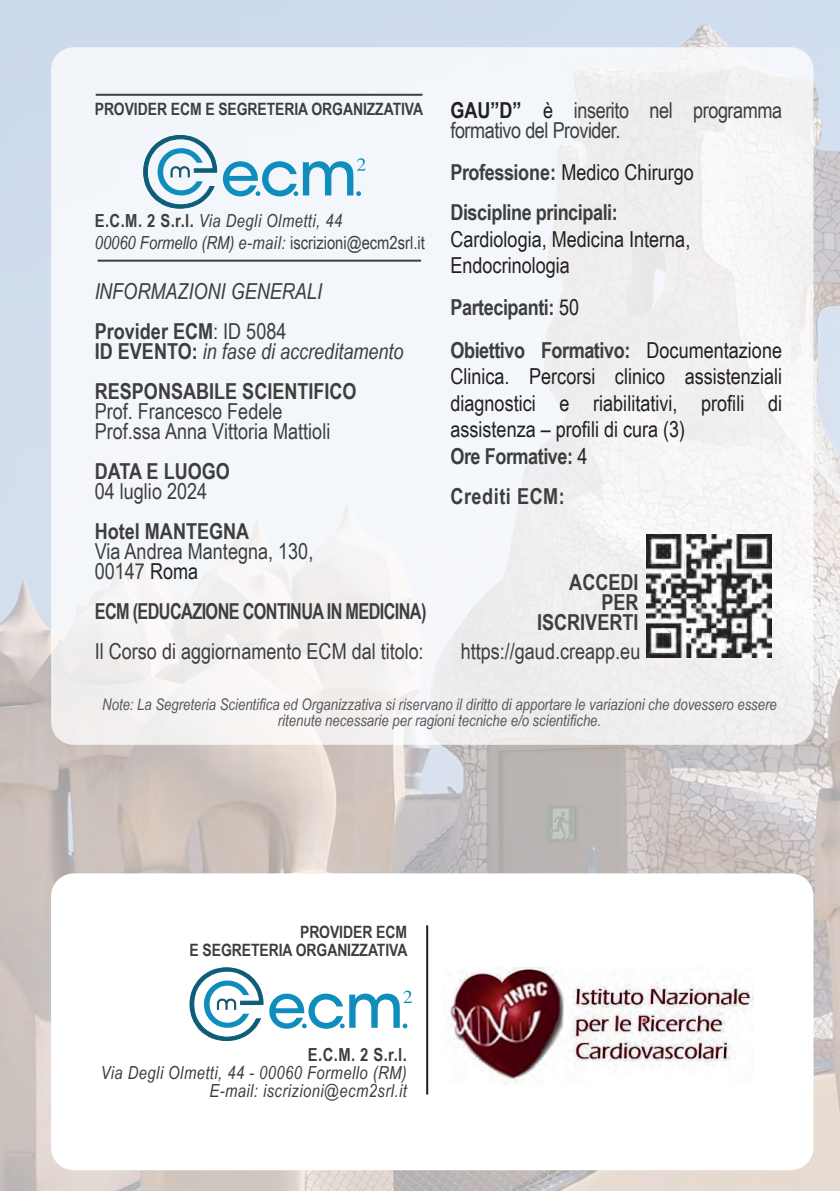
<style>
.page{position:relative;width:840px;height:1191px;background:#fff}
.page>*{position:absolute;margin:0;border:0;box-sizing:border-box;transform-origin:0 0}
.t1{font:22px/26.4px "Arial Narrow";color:#231f20;text-align:justify}
.t2{font:22px "Arial Narrow";color:#3e3e3f}
.t3{font:700 22px "Arial Narrow";color:#3e3e3f}
.t4{font:italic 22px "Arial Narrow";color:#3e3e3f}
.t5{font:700 22px "Arial Narrow";letter-spacing:-.02em;color:#3e3e3f}
.t6{font:22px/20px "Arial Narrow";letter-spacing:-.02em;color:#3e3e3f}
.t7{font:700 22px "Arial Narrow";letter-spacing:-.03em;color:#3e3e3f;scale:.9 1}
.t8{font:700 22px "Arial Narrow";letter-spacing:.025em;color:#3e3e3f}
.t9{font:italic 18px "Arial Narrow";letter-spacing:.025em;color:#3e3e3f}
.t10{font:italic 18px "Arial Narrow";color:#3e3e3f}
.t11{font:700 18px "Arial Narrow";color:#3e3e3f}
.t12{font:700 17px "Arial Narrow";letter-spacing:-.005em;color:#3e3e3f}
.t13{font:italic 16px/16px "Arial Narrow";color:#57585a;text-align:center}
.s1{font-weight:700;font-style:normal}
.s2{font-style:normal}
.s3{font-weight:400}
.s4{color:#231f20}
.s5{font-weight:700;color:#231f20}
.s6{font-weight:700;color:#3e3e3f}
.s7{font-weight:400;color:#231f20}
</style>
<div class="page">
<img style="left:0;top:0;width:839px;height:1191px">
<div style="left:51px;top:47px;width:762px;height:698px;background:linear-gradient(to right,#f3f5f9,#f2f1f2);border-radius:23px"></div>
<div style="left:51px;top:873px;width:762px;height:297px;background:#fff;border-radius:23px"></div>
<svg style="left:189px;top:967px;width:74px;height:74px"></svg>
<svg style="left:269px;top:990px;width:143px;height:38px"></svg>
<img style="left:443px;top:967px;width:310px;height:117px">
<hr style="left:426px;top:925px;width:2px;height:169px;background:#231f20">
<hr style="left:96px;top:94px;width:326px;height:2px;background:#3e3e3f">
<hr style="left:98px;top:260px;width:323px;height:2px;background:#3e3e3f">
<svg style="left:143px;top:135px;width:74px;height:74px"></svg>
<svg style="left:223px;top:158px;width:142px;height:38px"></svg>
<img style="left:646px;top:534px;width:125px;height:124px">
<p class="t12" style="left:95px;top:96px;width:330px">PROVIDER ECM E SEGRETERIA ORGANIZZATIVA</p>
<p class="t9" style="left:95px;top:208px;width:249px"><span class="s1">E.C.M. 2 S.r.l.</span> Via Degli Olmetti, 44</p>
<p class="t10" style="left:95px;top:230px;width:331px">00060 Formello (RM) e-mail: <span class="s2">iscrizioni@ecm2srl.it</span></p>
<p class="t4" style="left:95px;top:276px;width:228px">INFORMAZIONI GENERALI</p>
<p class="t3" style="left:95px;top:314px;width:193px">Provider ECM<span class="s3">: ID 5084</span></p>
<p class="t4" style="left:95px;top:336px;width:310px"><span class="s1">ID EVENTO:</span> in fase di accreditamento</p>
<p class="t3" style="left:95px;top:374px;width:263px">RESPONSABILE SCIENTIFICO</p>
<p class="t2" style="left:95px;top:395px;width:189px">Prof. Francesco Fedele</p>
<p class="t2" style="left:95px;top:415px;width:237px">Prof.ssa Anna Vittoria Mattioli</p>
<p class="t3" style="left:95px;top:454px;width:137px">DATA E LUOGO</p>
<p class="t2" style="left:95px;top:475px;width:114px">04 luglio 2024</p>
<p class="t3" style="left:95px;top:514px;width:156px">Hotel MANTEGNA</p>
<p class="t2" style="left:95px;top:535px;width:220px">Via Andrea Mantegna, 130,</p>
<p class="t2" style="left:95px;top:555px;width:105px">00147 <span class="s4">Roma</span></p>
<p class="t7" style="left:95px;top:594px;width:370px">ECM (EDUCAZIONE CONTINUA IN MEDICINA)</p>
<p class="t2" style="left:95px;top:635px;width:330px">Il Corso di aggiornamento ECM dal titolo:</p>
<p class="t6" style="left:450px;top:99px;width:333px"><span class="s5">GAU”D”</span> <span class="s4">è</span> inserito nel programma formativo del Provider.</p>
<p class="t1" style="left:450px;top:158px;width:245px"><span class="s6">Professione:</span> Medico Chirurgo</p>
<p class="t5" style="left:450px;top:196px;width:169px">Discipline principali:</p>
<p class="t1" style="left:450px;top:225px;width:241px">Cardiologia, Medicina Interna,</p>
<p class="t1" style="left:450px;top:251px;width:121px">Endocrinologia</p>
<p class="t5" style="left:450px;top:291px;width:130px">Partecipanti: <span class="s7">50</span></p>
<p class="t1" style="left:450px;top:336px;width:333px"><span class="s6">Obiettivo Formativo:</span> Documentazione Clinica. Percorsi clinico assistenziali diagnostici e riabilitativi, profili di assistenza – profili di cura (3)</p>
<p class="t5" style="left:450px;top:439px;width:138px">Ore Formative: <span class="s7">4</span></p>
<p class="t8" style="left:450px;top:479px;width:116px">Crediti ECM:</p>
<p class="t3" style="left:569px;top:565px;width:71px">ACCEDI</p>
<p class="t3" style="left:601px;top:585px;width:39px">PER</p>
<p class="t3" style="left:537px;top:605px;width:103px">ISCRIVERTI</p>
<p class="t2" style="left:460px;top:635px;width:181px">https://gaud.creapp.eu</p>
<p class="t13" style="left:102px;top:696px;width:675px">Note: La Segreteria Scientifica ed Organizzativa si riservano il diritto di apportare le variazioni che dovessero essere ritenute necessarie per ragioni tecniche e/o scientifiche.</p>
<p class="t12" style="left:300px;top:918px;width:108px">PROVIDER ECM</p>
<p class="t12" style="left:189px;top:936px;width:219px">E SEGRETERIA ORGANIZZATIVA</p>
<p class="t11" style="left:307px;top:1041px;width:101px">E.C.M. 2 S.r.l.</p>
<p class="t9" style="left:101px;top:1060px;width:307px">Via Degli Olmetti, 44 - 00060 Formello (RM)</p>
<p class="t9" style="left:209px;top:1078px;width:199px">E-mail: iscrizioni@ecm2srl.it</p>
</div>
